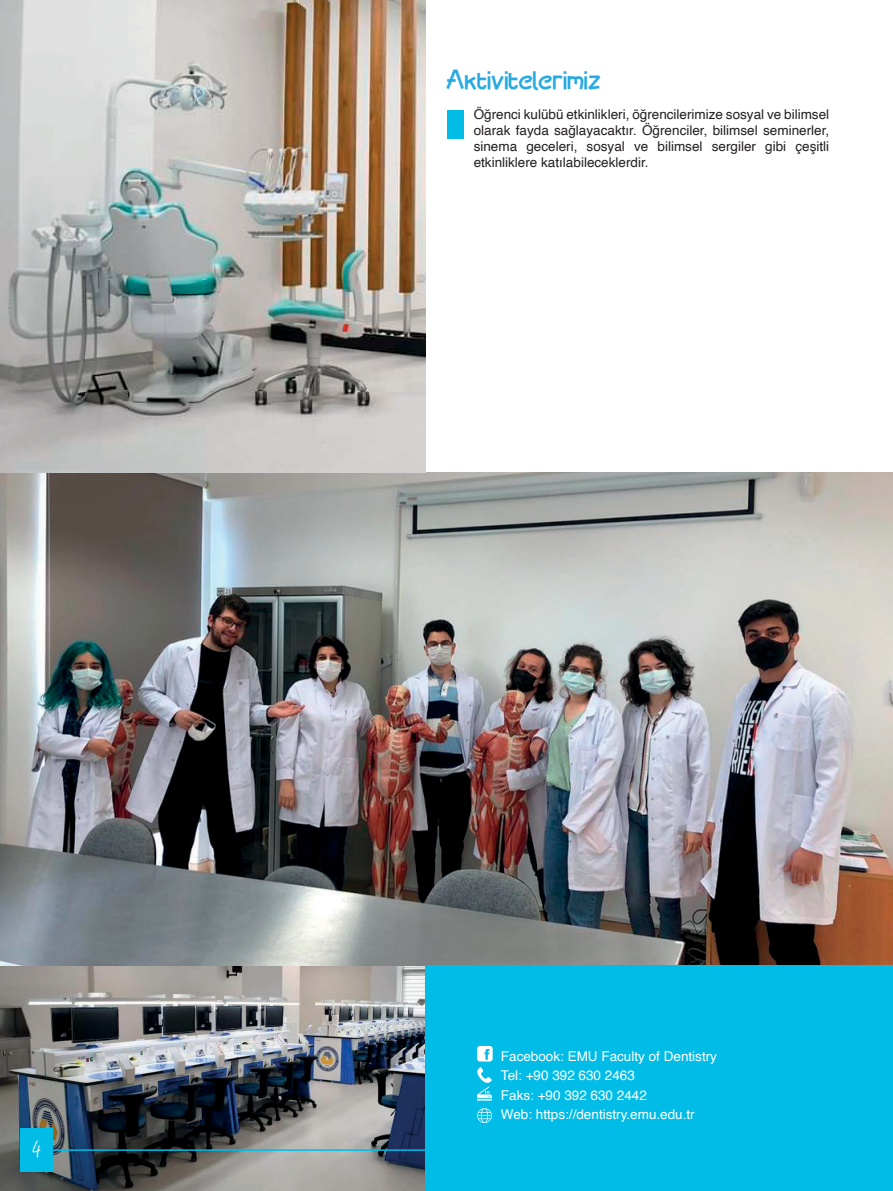
<style>
.page{position:relative;width:893px;height:1191px;background:#fff}
.page>*{position:absolute;margin:0;border:0;box-sizing:border-box;transform-origin:0 0}
.t1{font:27px "Djakarta";letter-spacing:.03em;color:#28aae2}
.t2{font:19.5px "Latter Slant";color:#fff}
.t3{font:13.5px/16.2px "Helvetica";color:#231f20;text-align:justify}
.t4{font:13.5px "Helvetica";color:#fff}
</style>
<div class="page">
<img style="left:0;top:965px;width:425px;height:226px">
<img style="left:0;top:472px;width:892px;height:493px">
<div style="left:425px;top:965px;width:468px;height:226px;background:#00bce6"></div>
<hr style="left:53px;top:1149px;width:840px;height:1px;background:#00bce6">
<svg style="left:477px;top:1067px;width:15px;height:33px"></svg>
<svg style="left:477px;top:1108px;width:15px;height:15px"></svg>
<svg style="left:477px;top:1046px;width:16px;height:15px"></svg>
<hr style="left:892px;top:0;width:1px;height:1191px;background:#231f20">
<div style="left:448px;top:110px;width:16px;height:28px;background:#00bce6"></div>
<div style="left:20px;top:1128px;width:33px;height:43px;background:#00bce6"></div>
<img style="left:0;top:0;width:425px;height:472px">
<p class="t2" style="left:32px;top:1136px;width:11px">4</p>
<p class="t1" style="left:446px;top:67px;width:156px">Aktivitelerimiz</p>
<p class="t3" style="left:474px;top:106px;width:357px">Öğrenci kulübü etkinlikleri, öğrencilerimize sosyal ve bilimsel olarak fayda sağlayacaktır. Öğrenciler, bilimsel seminerler, sinema geceleri, sosyal ve bilimsel sergiler gibi çeşitli etkinliklere katılabileceklerdir.</p>
<p class="t4" style="left:501px;top:1045px;width:218px">Facebook: EMU Faculty of Dentistry</p>
<p class="t4" style="left:501px;top:1065px;width:135px">Tel: +90 392 630 2463</p>
<p class="t4" style="left:501px;top:1084px;width:147px">Faks: +90 392 630 2442</p>
<p class="t4" style="left:501px;top:1104px;width:195px">Web: https://dentistry.emu.edu.tr</p>
</div>
